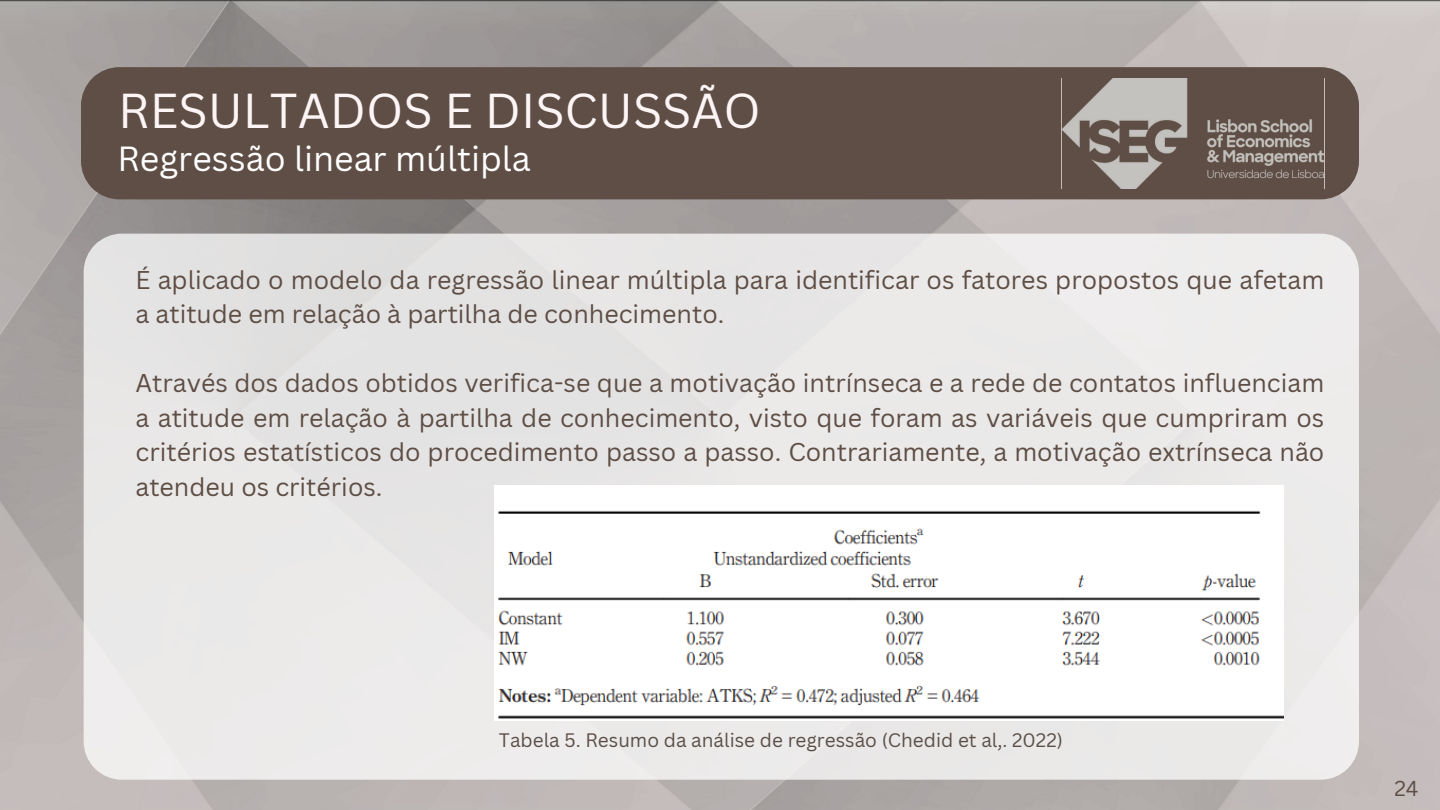
<style>
.page{position:relative;width:1440px;height:810px;background:#fff}
.page>*{position:absolute;margin:0;border:0;box-sizing:border-box;transform-origin:0 0}
.t1{font:47.7px "Canva Sans";color:#fdf5f5}
.t2{font:34px "Canva Sans";color:#fff}
.t3{font:25px/34.5px "Canva Sans";color:#5e4e45}
.t4{font:21px "Canva Sans";color:#5e4e45}
.t5{font:19px "Canva Sans";color:#5b4f47}
</style>
<div class="page">
<img style="left:0;top:0;width:1439px;height:810px">
<div style="left:81px;top:67px;width:1278px;height:132px;background:#5e4e45"></div>
<div style="left:84px;top:234px;width:1275px;height:546px;background:#eae9e8"></div>
<img style="left:495px;top:486px;width:789px;height:235px">
<img style="left:1062px;top:78px;width:262px;height:110px">
<p class="t1" style="left:118px;top:77px;width:644px">RESULTADOS E DISCUSSÃO</p>
<p class="t2" style="left:117px;top:134px;width:415px">Regressão linear múltipla</p>
<p class="t3" style="left:135px;top:262px;width:1190px">É aplicado o modelo da regressão linear múltipla para identificar os fatores propostos que afetam a atitude em relação à partilha de conhecimento.</p>
<p class="t3" style="left:135px;top:365px;width:1190px;text-align:justify">Através dos dados obtidos verifica-se que a motivação intrínseca e a rede de contatos influenciam a atitude em relação à partilha de conhecimento, visto que foram as variáveis que cumpriram os critérios estatísticos do procedimento passo a passo. Contrariamente, a motivação extrínseca não atendeu os critérios.</p>
<p class="t5" style="left:499px;top:726px;width:565px">Tabela 5. Resumo da análise de regressão (Chedid et al,. 2022)</p>
<p class="t4" style="left:1394px;top:774px;width:26px">24</p>
</div>
